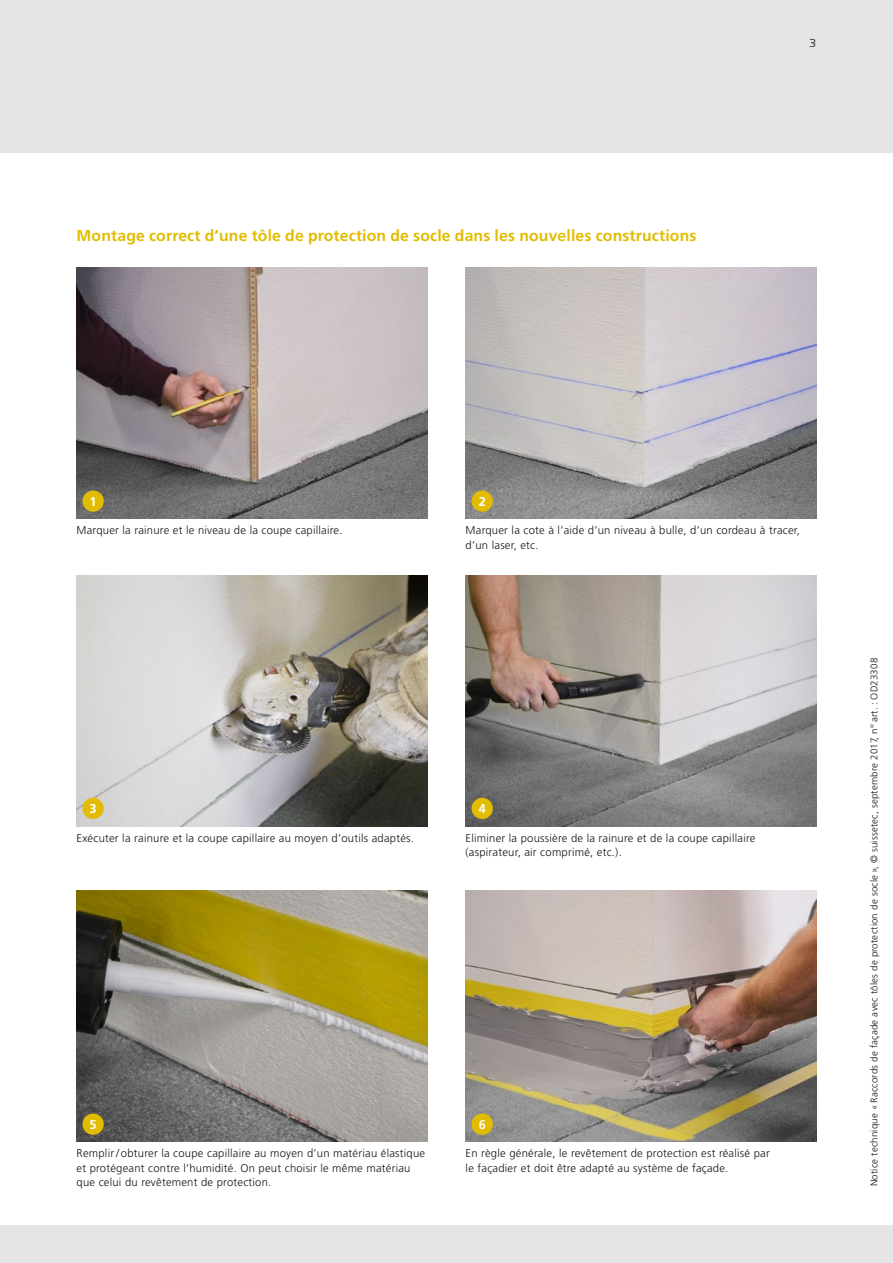
<style>
.page{position:relative;width:893px;height:1263px;background:#e5e5e5}
.page>*{position:absolute;margin:0;border:0;box-sizing:border-box;transform-origin:0 0}
.t1{font:700 15.75px "Frutiger LT Std";letter-spacing:.01em;color:#e2bc00}
.t2{font:700 12.75px "Frutiger LT Std";color:#fff}
.t3{font:300 11.55px "Frutiger LT Std";color:#181716;scale:1.14 1}
.t4{font:300 11.25px/14.2px "Frutiger LT Std";letter-spacing:.02em;color:#181716}
.t5{font:300 9.75px "Frutiger LT Std";letter-spacing:.02em;color:#181716}
</style>
<div class="page">
<div style="left:0;top:153px;width:893px;height:1072px;background:#fff"></div>
<img style="left:77px;top:268px;width:350px;height:251px">
<div style="left:82px;top:490px;width:22px;height:22px;background:#e2bc00;border-radius:50%"></div>
<img style="left:466px;top:268px;width:350px;height:251px">
<div style="left:472px;top:490px;width:21px;height:22px;background:#e2bc00;border-radius:50%"></div>
<img style="left:77px;top:575px;width:350px;height:251px">
<div style="left:82px;top:798px;width:22px;height:21px;background:#e2bc00;border-radius:50%"></div>
<img style="left:466px;top:575px;width:350px;height:251px">
<div style="left:472px;top:798px;width:21px;height:21px;background:#e2bc00;border-radius:50%"></div>
<img style="left:77px;top:891px;width:350px;height:251px">
<div style="left:82px;top:1113px;width:22px;height:22px;background:#e2bc00;border-radius:50%"></div>
<img style="left:466px;top:891px;width:350px;height:251px">
<div style="left:472px;top:1113px;width:21px;height:22px;background:#e2bc00;border-radius:50%"></div>
<h1 class="t1" style="left:77px;top:227px;width:621px">Montage correct d’une tôle de protection de socle dans les nouvelles constructions</h1>
<p class="t3" style="left:809px;top:36px;width:8px">3</p>
<p class="t2" style="left:90px;top:494px;width:9px">1</p>
<p class="t4" style="left:77px;top:524px;width:267px">Marquer la rainure et le niveau de la coupe capillaire.</p>
<p class="t2" style="left:479px;top:494px;width:9px">2</p>
<p class="t4" style="left:466px;top:524px;width:336px">Marquer la cote à l’aide d’un niveau à bulle, d’un cordeau à tracer, d’un laser, etc.</p>
<p class="t2" style="left:90px;top:801px;width:9px">3</p>
<p class="t4" style="left:77px;top:831px;width:339px">Exécuter la rainure et la coupe capillaire au moyen d’outils adaptés.</p>
<p class="t2" style="left:479px;top:801px;width:9px">4</p>
<p class="t4" style="left:466px;top:831px;width:291px">Eliminer la poussière de la rainure et de la coupe capillaire (aspirateur, air comprimé, etc.).</p>
<p class="t2" style="left:90px;top:1116px;width:9px">5</p>
<p class="t4" style="left:77px;top:1146px;width:350px">Remplir/ obturer la coupe capillaire au moyen d’un matériau élastique et protégeant contre l’humidité. On peut choisir le même matériau que celui du revêtement de protection.</p>
<p class="t2" style="left:479px;top:1116px;width:9px">6</p>
<p class="t4" style="left:466px;top:1146px;width:306px">En règle générale, le revêtement de protection est réalisé par le façadier et doit être adapté au système de façade.</p>
<p class="t5" style="left:869px;top:1186px;width:530px;rotate:-90deg">Notice technique « Raccords de façade avec tôles de protection de socle », © suissetec, septembre 2017, n° art. : OD23308</p>
</div>
